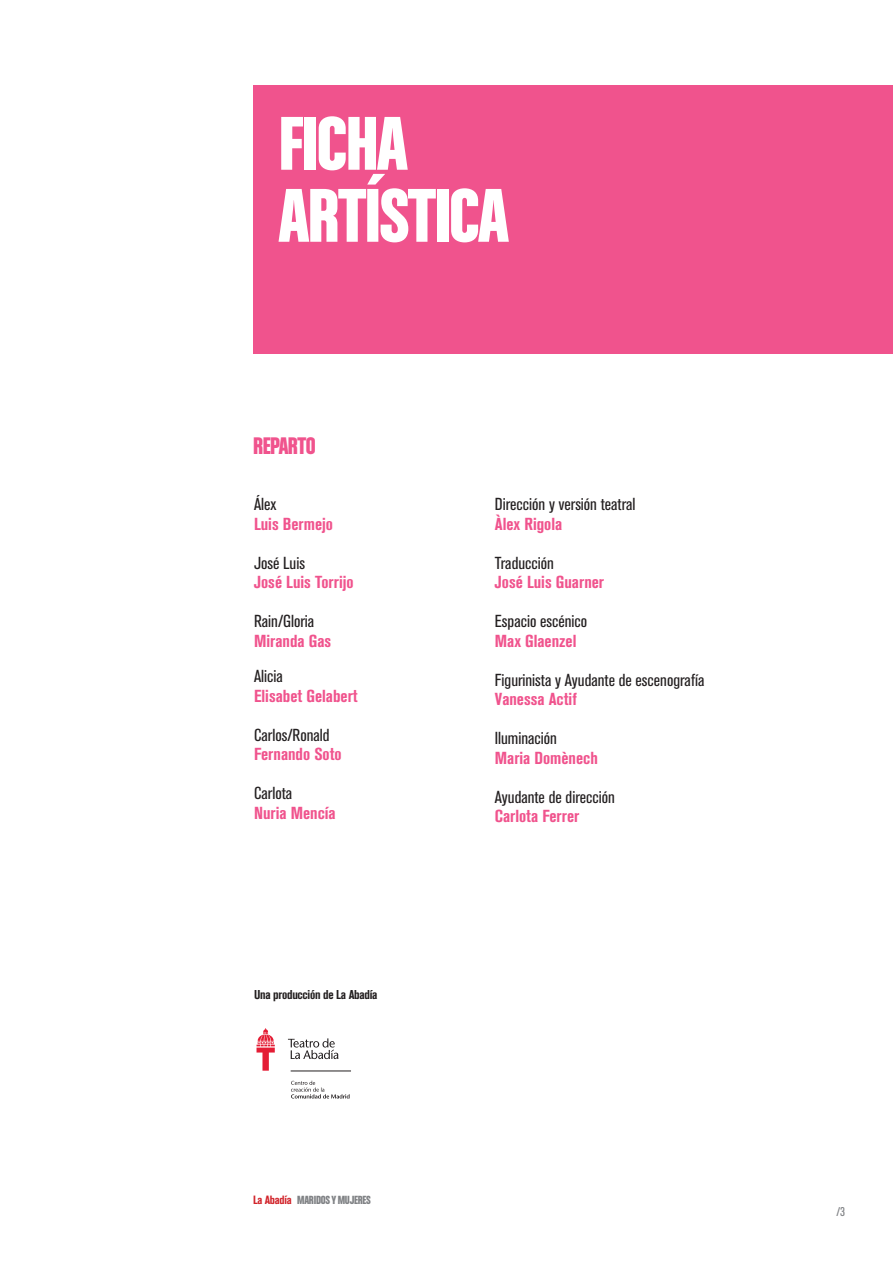
<style>
.page{position:relative;width:893px;height:1263px;background:#fff}
.page>*{position:absolute;margin:0;border:0;box-sizing:border-box;transform-origin:0 0}
.t1{font:81px/72px "Chalet Comprime Hong Kong Eighty";letter-spacing:-.02em;color:#fff;scale:1.04 1}
.t2{font:25.5px "Chalet Comprime Hong Kong Eighty";letter-spacing:-.02em;color:#f0538d;scale:1.04 1}
.t3{font:condensed 17.25px "Akzidenz Grotesk BQ";color:#231f20;scale:1.04 1}
.t4{font:700 condensed 17.25px "Akzidenz Grotesk BQ";color:#f0538d;scale:1.04 1}
.t5{font:700 condensed 12.75px "Akzidenz Grotesk BQ";letter-spacing:-.02em;color:#231f20;scale:1.04 1}
.t6{font:12.6px "Chalet Comprime Hong Kong Eighty";letter-spacing:-.02em;color:#808285;scale:1.04 1}
.t7{font:condensed 12.6px "Akzidenz Grotesk BQ";color:#808285;scale:1.04 1}
.s1{font-family:"Akzidenz Grotesk BQ";font-weight:700;font-stretch:condensed;font-size:11.85px;color:#d1232a}
</style>
<div class="page">
<div style="left:253px;top:85px;width:640px;height:269px;background:#f0538d"></div>
<svg style="left:288px;top:1038px;width:62px;height:60px"></svg>
<hr style="left:291px;top:1071px;width:60px;height:1px;background:#231f20">
<svg style="left:256px;top:1028px;width:19px;height:43px"></svg>
<h1 class="t1" style="left:279px;top:105px;width:223px">FICHA<br>ARTÍSTICA</h1>
<h2 class="t2" style="left:253px;top:431px;width:62px">REPARTO</h2>
<p class="t3" style="left:254px;top:494px;width:23px">Álex</p>
<p class="t4" style="left:254px;top:514px;width:77px">Luis Bermejo</p>
<p class="t3" style="left:254px;top:553px;width:50px">José Luis</p>
<p class="t4" style="left:254px;top:572px;width:97px">José Luis Torrijo</p>
<p class="t3" style="left:254px;top:611px;width:59px">Rain/Gloria</p>
<p class="t4" style="left:254px;top:631px;width:76px">Miranda Gas</p>
<p class="t3" style="left:254px;top:667px;width:29px">Alicia</p>
<p class="t4" style="left:254px;top:686px;width:101px">Elisabet Gelabert</p>
<p class="t3" style="left:254px;top:725px;width:74px">Carlos/Ronald</p>
<p class="t4" style="left:254px;top:744px;width:86px">Fernando Soto</p>
<p class="t3" style="left:254px;top:784px;width:38px">Carlota</p>
<p class="t4" style="left:254px;top:803px;width:80px">Nuria Mencía</p>
<p class="t5" style="left:254px;top:987px;width:120px">Una producción de La Abadía</p>
<p class="t6" style="left:253px;top:1192px;width:115px"><span class="s1">La Abadía</span> MARIDOS Y MUJERES</p>
<p class="t3" style="left:495px;top:494px;width:137px">Dirección y versión teatral</p>
<p class="t4" style="left:495px;top:514px;width:66px">Àlex Rigola</p>
<p class="t3" style="left:495px;top:553px;width:58px">Traducción</p>
<p class="t4" style="left:495px;top:572px;width:107px">José Luis Guarner</p>
<p class="t3" style="left:495px;top:611px;width:90px">Espacio escénico</p>
<p class="t4" style="left:495px;top:631px;width:80px">Max Glaenzel</p>
<p class="t3" style="left:495px;top:670px;width:203px">Figurinista y Ayudante de escenografía</p>
<p class="t4" style="left:495px;top:689px;width:80px">Vanessa Actif</p>
<p class="t3" style="left:495px;top:728px;width:61px">Iluminación</p>
<p class="t4" style="left:495px;top:748px;width:101px">Maria Domènech</p>
<p class="t3" style="left:495px;top:787px;width:117px">Ayudante de dirección</p>
<p class="t4" style="left:495px;top:806px;width:83px">Carlota Ferrer</p>
<p class="t7" style="left:836px;top:1204px;width:10px">/3</p>
</div>
